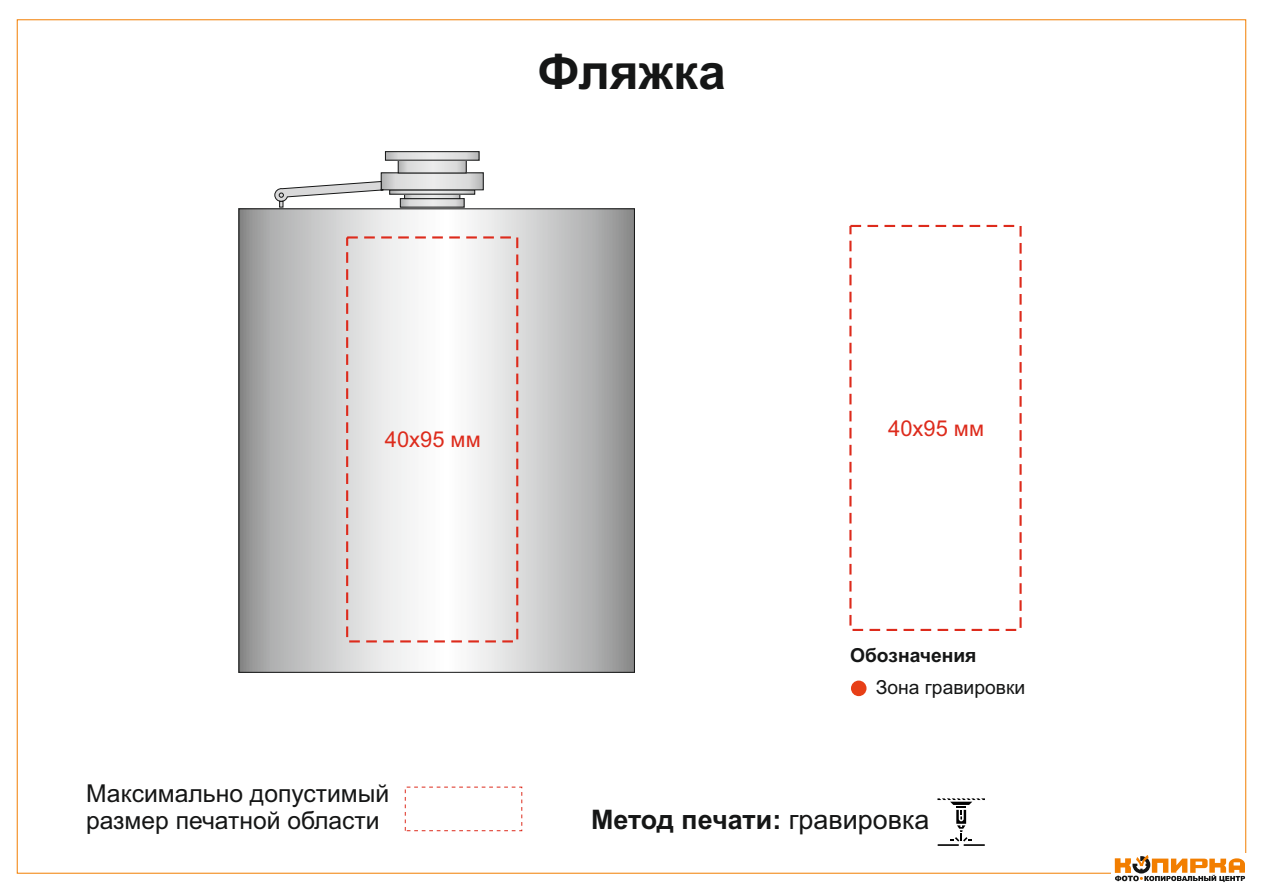
<style>
.page{position:relative;width:1263px;height:893px;background:#fff}
.page>*{position:absolute;margin:0;border:0;box-sizing:border-box;transform-origin:0 0}
.t1{font:700 49.35px "Arial";color:#151616}
.t2{font:700 26.85px "Arial";color:#151616}
.t3{font:24.6px/27.6px "Arial";color:#151616}
.t4{font:21.9px "Arial";color:#dd2b1c}
.t5{font:19.2px "Arial";color:#151616}
.t6{font:700 19.2px "Arial";color:#151616}
.s1{font-weight:400}
</style>
<div class="page">
<svg style="left:1115px;top:855px;width:130px;height:27px"></svg>
<svg style="left:937px;top:798px;width:48px;height:48px"></svg>
<div style="left:849px;top:225px;width:173px;height:406px;border:2px dashed #dd2b1c"></div>
<svg style="left:241px;top:210px;width:392px;height:461px"></svg>
<svg style="left:402px;top:200px;width:60px;height:6px"></svg>
<svg style="left:406px;top:196px;width:52px;height:1px"></svg>
<div style="left:404px;top:194px;width:56px;height:5px;border:1px solid #151616"></div>
<svg style="left:391px;top:191px;width:82px;height:2px"></svg>
<svg style="left:383px;top:174px;width:99px;height:14px"></svg>
<svg style="left:400px;top:162px;width:65px;height:9px"></svg>
<svg style="left:387px;top:153px;width:90px;height:6px"></svg>
<div style="left:385px;top:151px;width:94px;height:10px;border:1px solid #151616"></div>
<svg style="left:274px;top:181px;width:110px;height:27px"></svg>
<div style="left:346px;top:236px;width:172px;height:406px;border:2px dashed #dd2b1c"></div>
<div style="left:851px;top:681px;width:15px;height:15px;background:#e73f17;border-radius:50%"></div>
<h1 class="t1" style="left:538px;top:53px;width:190px">Фляжка</h1>
<p class="t4" style="left:385px;top:431px;width:97px">40х95 мм</p>
<p class="t3" style="left:86px;top:781px;width:305px">Максимально допустимый размер печатной области</p>
<p class="t4" style="left:888px;top:420px;width:97px">40х95 мм</p>
<p class="t6" style="left:850px;top:648px;width:128px">Обозначения</p>
<p class="t5" style="left:876px;top:680px;width:151px">Зона гравировки</p>
<p class="t2" style="left:591px;top:809px;width:340px">Метод печати: <span class="s1">гравировка</span></p>
</div>
